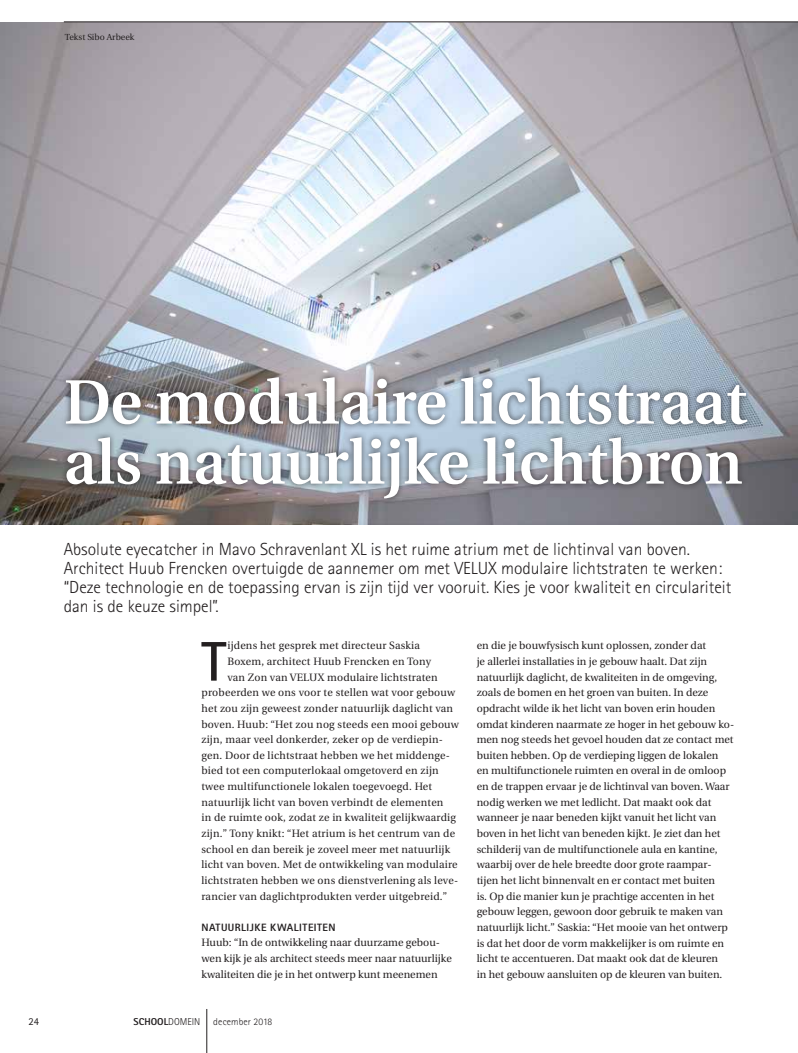
<style>
.page{position:relative;width:798px;height:1053px;background:#fff}
.page>*{position:absolute;margin:0;border:0;box-sizing:border-box;transform-origin:0 0}
.t1{font:600 62.5px/60px "Utopia";color:#fff}
.t2{font:700 55.88px "Rotis Sans Serif";color:#231f20}
.t3{font:300 17.5px/18.8px "Rotis Sans Serif";color:#231f20}
.t4{font:10.62px/15.6px "Utopia";color:#231f20}
.t5{font:10.62px "Utopia";letter-spacing:.02em;color:#231f20}
.t6{font:800 10.62px "Rotis Sans Serif";letter-spacing:.05em;color:#231f20}
.t7{font:10.62px "Rotis Sans Serif";color:#231f20}
.t8{font:800 10px "Rotis Sans Serif";color:#231f20}
.t9{font:300 10px "Rotis Sans Serif";letter-spacing:.01em;color:#231f20}
.t10{font:8.75px "Utopia";color:#231f20}
.s1{font-weight:300}
</style>
<div class="page">
<img style="left:0;top:22px;width:797px;height:502px">
<div style="left:60px;top:371px;width:693px;height:134px;background:#231f20;opacity:.75"></div>
<hr style="left:64px;top:22px;width:733px;height:1px;background:#231f20">
<hr style="left:206px;top:1008px;width:1px;height:44px;background:#231f20">
<p class="t10" style="left:65px;top:33px;width:71px">Tekst Sibo Arbeek</p>
<h1 class="t1" style="left:64px;top:373px;width:684px">De modulaire lichtstraat als natuurlijke lichtbron</h1>
<p class="t3" style="left:64px;top:540px;width:668px">Absolute eyecatcher in Mavo Schravenlant XL is het ruime atrium met de lichtinval van boven.<br>Architect Huub Frencken overtuigde de aannemer om met VELUX modulaire lichtstraten te werken: “Deze technologie en de toepassing ervan is zijn tijd ver vooruit. Kies je voor kwaliteit en circulariteit dan is de keuze simpel”.</p>
<h2 class="t2" style="left:201px;top:626px;width:26px">T</h2>
<p class="t5" style="left:227px;top:640px;width:194px">ijdens het gesprek met directeur Saskia</p>
<p class="t5" style="left:227px;top:655px;width:205px">Boxem, architect Huub Frencken en Tony</p>
<p class="t5" style="left:227px;top:671px;width:212px">van Zon van VELUX modulaire lichtstraten</p>
<p class="t5" style="left:201px;top:686px;width:255px">probeerden we ons voor te stellen wat voor gebouw</p>
<p class="t5" style="left:201px;top:702px;width:253px">het zou zijn geweest zonder natuurlijk daglicht van</p>
<p class="t5" style="left:201px;top:718px;width:259px">boven. Huub: “Het zou nog steeds een mooi gebouw</p>
<p class="t5" style="left:201px;top:733px;width:243px">zijn, maar veel donkerder, zeker op de verdiepin-</p>
<p class="t5" style="left:201px;top:749px;width:250px">gen. Door de lichtstraat hebben we het middenge-</p>
<p class="t5" style="left:201px;top:765px;width:239px">bied tot een computerlokaal omgetoverd en zijn</p>
<p class="t5" style="left:201px;top:780px;width:232px">twee multifunctionele lokalen toegevoegd. Het</p>
<p class="t5" style="left:201px;top:796px;width:243px">natuurlijk licht van boven verbindt de elementen</p>
<p class="t5" style="left:201px;top:811px;width:256px">in de ruimte ook, zodat ze in kwaliteit gelijkwaardig</p>
<p class="t5" style="left:201px;top:827px;width:255px">zijn.” Tony knikt: “Het atrium is het centrum van de</p>
<p class="t5" style="left:201px;top:843px;width:250px">school en dan bereik je zoveel meer met natuurlijk</p>
<p class="t5" style="left:201px;top:858px;width:257px">licht van boven. Met de ontwikkeling van modulaire</p>
<p class="t5" style="left:201px;top:874px;width:258px">lichtstraten hebben we ons dienstverlening als leve-</p>
<p class="t5" style="left:201px;top:890px;width:247px">rancier van daglichtprodukten verder uitgebreid.”</p>
<p class="t6" style="left:201px;top:920px;width:135px">NATUURLIJKE KWALITEITEN</p>
<p class="t4" style="left:201px;top:935px;width:252px">Huub: “In de ontwikkeling naar duurzame gebou&shy;wen kijk je als architect steeds meer naar natuurlijke kwaliteiten die je in het ontwerp kunt meenemen</p>
<p class="t7" style="left:28px;top:1014px;width:12px">24</p>
<p class="t8" style="left:134px;top:1014px;width:68px">SCHOOL<span class="s1">DOMEIN</span></p>
<p class="t9" style="left:213px;top:1015px;width:61px">december 2018</p>
<p class="t4" style="left:476px;top:638px;width:259px">en die je bouwfysisch kunt oplossen, zonder dat<br>je allerlei installaties in je gebouw haalt. Dat zijn natuurlijk daglicht, de kwaliteiten in de omgeving, zoals de bomen en het groen van buiten. In deze opdracht wilde ik het licht van boven erin houden omdat kinderen naarmate ze hoger in het gebouw ko&shy;men nog steeds het gevoel houden dat ze contact met buiten hebben. Op de verdieping liggen de lokalen<br>en multifunctionele ruimten en overal in de omloop en de trappen ervaar je de lichtinval van boven. Waar nodig werken we met ledlicht. Dat maakt ook dat wanneer je naar beneden kijkt vanuit het licht van boven in het licht van beneden kijkt. Je ziet dan het schilderij van de multifunctionele aula en kantine, waarbij over de hele breedte door grote raampar&shy;tijen het licht binnenvalt en er contact met buiten<br>is. Op die manier kun je prachtige accenten in het gebouw leggen, gewoon door gebruik te maken van natuurlijk licht.” Saskia: “Het mooie van het ontwerp is dat het door de vorm makkelijker is om ruimte en licht te accentueren. Dat maakt ook dat de kleuren<br>in het gebouw aansluiten op de kleuren van buiten.</p>
</div>
